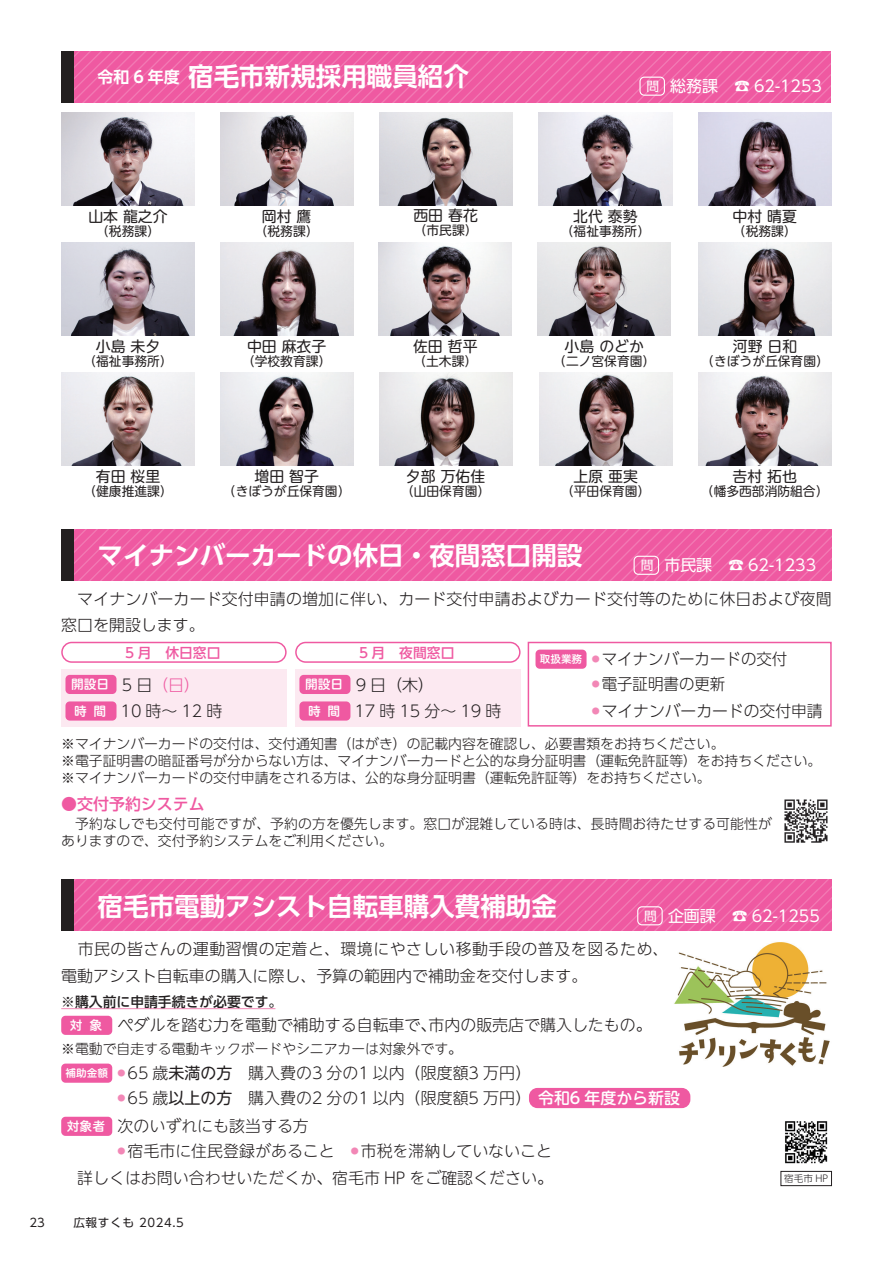
<style>
.page{position:relative;width:893px;height:1263px;background:#fff}
.page>*{position:absolute;margin:0;border:0;box-sizing:border-box;transform-origin:0 0}
.本文{font:700 25.5px "UD Shin Go Pro De";color:#fff}
.本文-2{font:300 15.9px "UD Shin M Go Pr 6";color:#231f20}
.本文-3{font:300 15.9px/26.5px "UD Shin Go Pr 6";letter-spacing:.005em;color:#231f20}
.本文-4{font:300 15.9px/26.5px "UD Shin Go Pr 6";letter-spacing:.03em;color:#231f20}
.本文-5{font:15.9px "UD Shin Go Pr 6";color:#fff}
.本文-6{font:500 15.9px "UD Shin Go Pr 6";color:#ef59a1}
.本文-7{font:700 15.9px "UD Shin Go Pro De";color:#fff}
.本文-8{font:300 15.9px "UD Shin Go Pr 6";color:#ef59a1}
.本文-9{font:14.85px "UD Shin M Go Pr 6";color:#231f20}
.本文-10{font:300 13.8px/17px "UD Shin Go Pr 6";color:#231f20}
.本文-11{font:300 13.8px "UD Shin M Go Pr 6";color:#231f20}
.本文-12{font:500 13.8px "UD Shin Go Pr 6";color:#231f20}
.本文-13{font:500 13.8px "UD Shin Go Pro";color:#ef59a1}
.本文-14{font:12.75px "UD Shin M Go Pr 6";color:#231f20}
.情報コーナー1{font:12.75px "Hiragino UD Sans R Std N W6";color:#fff}
.情報コーナー1-2{font:12.75px "UD Shin Go Pro";color:#fff}
.t1{font:11.7px "UD Shin Go Pro";letter-spacing:.05em;color:#231f20}
.情報コーナー1-3{font:10.65px "Hiragino UD Sans R Std N W6";color:#fff}
.本文-15{font:300 9.6px "UD Shin Go Pr 6";color:#231f20}
.本文-16{font:300 7.95px "UD Shin Go Pr 6";color:#f287b6}
.本文-17{font:300 7.95px "UD Shin Go Pro";color:#f287b6}
.s1{color:#231f20}
.s2{font-weight:400}
.s3{font-weight:500;color:#fff}
</style>
<div class="page">
<img style="left:698px;top:113px;width:133px;height:92px">
<img style="left:220px;top:113px;width:133px;height:92px">
<img style="left:61px;top:113px;width:134px;height:92px">
<img style="left:379px;top:113px;width:133px;height:92px">
<img style="left:539px;top:113px;width:133px;height:92px">
<svg style="left:74px;top:51px;width:757px;height:51px;background:#ef5ea4"></svg>
<div style="left:639px;top:77px;width:26px;height:19px;border:1px solid #fff;border-radius:4px"></div>
<div style="left:61px;top:51px;width:13px;height:51px;background:#231f20"></div>
<img style="left:61px;top:243px;width:134px;height:92px">
<img style="left:61px;top:373px;width:134px;height:92px">
<img style="left:379px;top:243px;width:133px;height:92px">
<img style="left:220px;top:243px;width:133px;height:92px">
<img style="left:538px;top:243px;width:133px;height:92px">
<img style="left:698px;top:243px;width:134px;height:92px">
<img style="left:220px;top:373px;width:133px;height:92px">
<img style="left:379px;top:373px;width:133px;height:92px">
<img style="left:539px;top:373px;width:133px;height:92px">
<img style="left:698px;top:373px;width:133px;height:92px">
<div style="left:295px;top:642px;width:226px;height:21px;border:1px solid #ef59a1;border-radius:10px"></div>
<svg style="left:74px;top:529px;width:758px;height:51px;background:#ef5ea4"></svg>
<div style="left:61px;top:529px;width:13px;height:51px;background:#231f20"></div>
<div style="left:634px;top:556px;width:25px;height:19px;border:1px solid #fff;border-radius:4px"></div>
<img style="left:784px;top:799px;width:44px;height:44px">
<div style="left:535px;top:650px;width:52px;height:19px;background:#ef59a1;border-radius:4px"></div>
<div style="left:528px;top:642px;width:304px;height:85px;border:1px solid #ef59a1"></div>
<div style="left:61px;top:642px;width:226px;height:21px;border:1px solid #ef59a1;border-radius:10px"></div>
<div style="left:295px;top:669px;width:226px;height:58px;background:#fce9f1"></div>
<div style="left:299px;top:675px;width:51px;height:19px;background:#ef59a1;border-radius:4px"></div>
<div style="left:299px;top:701px;width:51px;height:20px;background:#ef59a1;border-radius:4px"></div>
<div style="left:61px;top:669px;width:226px;height:58px;background:#fce9f1"></div>
<div style="left:65px;top:675px;width:52px;height:19px;background:#ef59a1;border-radius:4px"></div>
<div style="left:65px;top:701px;width:52px;height:20px;background:#ef59a1;border-radius:4px"></div>
<hr style="left:61px;top:1008px;width:214px;height:1px;background:#f38eba">
<div style="left:61px;top:1016px;width:51px;height:19px;background:#ef59a1;border-radius:4px"></div>
<div style="left:61px;top:1063px;width:51px;height:20px;background:#ef59a1;border-radius:4px"></div>
<div style="left:61px;top:1117px;width:51px;height:19px;background:#ef59a1;border-radius:4px"></div>
<svg style="left:74px;top:880px;width:758px;height:51px;background:#ef5ea4"></svg>
<div style="left:61px;top:880px;width:13px;height:51px;background:#231f20"></div>
<div style="left:637px;top:906px;width:26px;height:19px;border:1px solid #fff;border-radius:4px"></div>
<div style="left:781px;top:1171px;width:51px;height:15px;border:1px solid #231f20"></div>
<img style="left:785px;top:1121px;width:43px;height:43px">
<img style="left:674px;top:942px;width:156px;height:125px">
<div style="left:529px;top:1088px;width:161px;height:20px;background:#ef59a1;border-radius:9px"></div>
<p class="本文-7" style="left:97px;top:64px;width:84px">令和 6 年度</p>
<p class="本文" style="left:188px;top:56px;width:282px">宿毛市新規採用職員紹介</p>
<p class="情報コーナー1-2" style="left:647px;top:76px;width:14px">問</p>
<p class="本文-5" style="left:670px;top:73px;width:153px">総務課　☎ 62-1253</p>
<p class="本文-9" style="left:88px;top:204px;width:81px">山本龍之介</p>
<p class="本文-14" style="left:96px;top:220px;width:65px">（税務課(</p>
<p class="本文-9" style="left:96px;top:334px;width:66px">小島未夕</p>
<p class="本文-14" style="left:83px;top:350px;width:91px">（福祉事務所(</p>
<p class="本文-9" style="left:262px;top:204px;width:51px">岡村鷹</p>
<p class="本文-14" style="left:255px;top:220px;width:65px">（税務課(</p>
<p class="本文-9" style="left:247px;top:334px;width:81px">中田麻衣子</p>
<p class="本文-14" style="left:242px;top:350px;width:91px">（学校教育課(</p>
<p class="本文-9" style="left:413px;top:203px;width:66px">西田春花</p>
<p class="本文-14" style="left:414px;top:219px;width:65px">（市民課(</p>
<p class="本文-9" style="left:413px;top:334px;width:66px">佐田哲平</p>
<p class="本文-14" style="left:413px;top:350px;width:65px">（土木課(</p>
<p class="本文-9" style="left:573px;top:204px;width:66px">北代泰勢</p>
<p class="本文-14" style="left:561px;top:220px;width:91px">（福祉事務所(</p>
<p class="本文-9" style="left:565px;top:334px;width:81px">小島のどか</p>
<p class="本文-14" style="left:553px;top:350px;width:104px">（二ノ宮保育園(</p>
<p class="本文-9" style="left:733px;top:204px;width:66px">中村晴夏</p>
<p class="本文-14" style="left:733px;top:220px;width:65px">（税務課(</p>
<p class="本文-9" style="left:733px;top:334px;width:66px">河野日和</p>
<p class="本文-14" style="left:701px;top:350px;width:129px">（きぼうが丘保育園(</p>
<p class="本文-9" style="left:96px;top:464px;width:66px">有田桜里</p>
<p class="本文-14" style="left:83px;top:480px;width:91px">（健康推進課(</p>
<p class="本文-9" style="left:254px;top:464px;width:66px">増田智子</p>
<p class="本文-14" style="left:223px;top:480px;width:129px">（きぼうが丘保育園(</p>
<p class="本文-9" style="left:406px;top:464px;width:81px">夕部万佑佳</p>
<p class="本文-14" style="left:401px;top:480px;width:91px">（山田保育園(</p>
<p class="本文-9" style="left:573px;top:464px;width:66px">上原亜実</p>
<p class="本文-14" style="left:561px;top:480px;width:91px">（平田保育園(</p>
<p class="本文-9" style="left:747px;top:464px;width:8px">村</p>
<p class="本文-14" style="left:701px;top:480px;width:129px">（幡多西部消防組合(</p>
<p class="本文-9" style="left:767px;top:464px;width:31px">拓也</p>
<p class="本文" style="left:98px;top:535px;width:486px">マイナンバーカードの休日・夜間窓口開設</p>
<p class="情報コーナー1-2" style="left:641px;top:555px;width:14px">問</p>
<p class="本文-5" style="left:664px;top:552px;width:49px">市民課</p>
<p class="本文-5" style="left:728px;top:552px;width:90px">☎ 62-1233</p>
<p class="本文-3" style="left:61px;top:585px;width:772px">　マイナンバーカード交付申請の増加に伴い、カード交付申請およびカード交付等のために休日および夜間窓口を開設します。</p>
<p class="本文-13" style="left:125px;top:641px;width:97px">5 月　休日窓口</p>
<p class="本文-13" style="left:359px;top:641px;width:97px">5 月　夜間窓口</p>
<p class="情報コーナー1-3" style="left:540px;top:651px;width:44px">取扱業務</p>
<p class="本文-3" style="left:602px;top:645px;width:187px">マイナンバーカードの交付</p>
<p class="本文-16" style="left:592px;top:653px;width:9px">●</p>
<p class="情報コーナー1" style="left:71px;top:675px;width:40px">開設日</p>
<p class="本文-8" style="left:122px;top:672px;width:80px"><span class="s1">5 日</span>（日(</p>
<p class="情報コーナー1" style="left:305px;top:675px;width:40px">開設日</p>
<p class="本文-3" style="left:356px;top:671px;width:80px">9 日（木(</p>
<p class="本文-3" style="left:602px;top:670px;width:125px">電子証明書の更新</p>
<p class="本文-16" style="left:592px;top:678px;width:9px">●</p>
<p class="情報コーナー1" style="left:74px;top:701px;width:14px">時</p>
<p class="情報コーナー1" style="left:94px;top:701px;width:14px">間</p>
<p class="本文-3" style="left:120px;top:697px;width:103px">10 時～ 12 時</p>
<p class="情報コーナー1" style="left:308px;top:701px;width:14px">時</p>
<p class="情報コーナー1" style="left:328px;top:701px;width:14px">間</p>
<p class="本文-3" style="left:354px;top:697px;width:148px">17 時 15 分～ 19 時</p>
<p class="本文-3" style="left:602px;top:697px;width:222px">マイナンバーカードの交付申請</p>
<p class="本文-16" style="left:592px;top:704px;width:9px">●</p>
<p class="本文-10" style="left:61px;top:735px;width:665px">※マイナンバーカードの交付は、交付通知書（はがき）の記載内容を確認し、必要書類をお持ちください。</p>
<p class="本文-10" style="left:61px;top:752px;width:762px">※電子証明書の暗証番号が分からない方は、マイナンバーカードと公的な身分証明書（運転免許証等）をお持ちください。</p>
<p class="本文-10" style="left:61px;top:769px;width:651px">※マイナンバーカードの交付申請をされる方は、公的な身分証明書（運転免許証等）をお持ちください。</p>
<p class="本文-6" style="left:61px;top:791px;width:145px">●交付予約システム</p>
<p class="本文-10" style="left:61px;top:815px;width:712px">　予約なしでも交付可能ですが、予約の方を優先します。窓口が混雑している時は、長時間お待たせする可能性がありますので、交付予約システムをご利用ください。</p>
<p class="t1" style="left:29px;top:1213px;width:17px">23</p>
<p class="本文" style="left:98px;top:885px;width:461px">宿毛市電動アシスト自転車購入費補助金</p>
<p class="情報コーナー1-2" style="left:644px;top:905px;width:14px">問</p>
<p class="本文-4" style="left:61px;top:935px;width:609px">　市民の皆さんの運動習慣の定着と、環境にやさしい移動手段の普及を図るため、電動アシスト自転車の購入に際し、予算の範囲内で補助金を交付します。</p>
<p class="本文-12" style="left:61px;top:990px;width:223px">※購入前に申請手続きが必要です。</p>
<p class="本文-2" style="left:428px;top:1012px;width:225px">市内の販売店で購入したもの。</p>
<p class="本文-2" style="left:118px;top:1012px;width:320px">ペダルを踏む力を電動で補助する自転車で、</p>
<p class="情報コーナー1" style="left:89px;top:1016px;width:14px">象</p>
<p class="情報コーナー1" style="left:70px;top:1016px;width:14px">対</p>
<p class="本文-11" style="left:61px;top:1038px;width:402px">※電動で自走する電動キックボードやシニアカーは対象外です。</p>
<p class="本文-2" style="left:128px;top:1060px;width:405px">65 歳<span class="s2">未満の方</span>　購入費の3 分の1 以内（限度額3 万円(</p>
<p class="情報コーナー1-3" style="left:65px;top:1065px;width:44px">補助金額</p>
<p class="本文-17" style="left:118px;top:1067px;width:9px">●</p>
<p class="本文-5" style="left:668px;top:903px;width:49px">企画課</p>
<p class="情報コーナー1" style="left:67px;top:1117px;width:40px">対象者</p>
<p class="本文-2" style="left:128px;top:1085px;width:554px">65 歳<span class="s2">以上の方</span>　購入費の2 分の1 以内（限度額5 万円( <span class="s3">令和6 年度から新設</span></p>
<p class="本文-17" style="left:118px;top:1092px;width:9px">●</p>
<p class="本文-2" style="left:118px;top:1113px;width:193px">次のいずれにも該当する方</p>
<p class="本文-2" style="left:128px;top:1138px;width:426px">宿毛市に住民登録があること　<sup>●</sup> 市税を滞納していないこと</p>
<p class="本文-17" style="left:118px;top:1145px;width:9px">●</p>
<p class="本文-2" style="left:61px;top:1165px;width:493px">　詳しくはお問い合わせいただくか、宿毛市 HP をご確認ください。</p>
<p class="t1" style="left:73px;top:1213px;width:112px">広報すくも 2024.5</p>
<p class="本文-5" style="left:732px;top:903px;width:90px">☎ 62-1255</p>
<p class="本文-15" style="left:784px;top:1171px;width:45px">宿毛市 HP</p>
</div>
